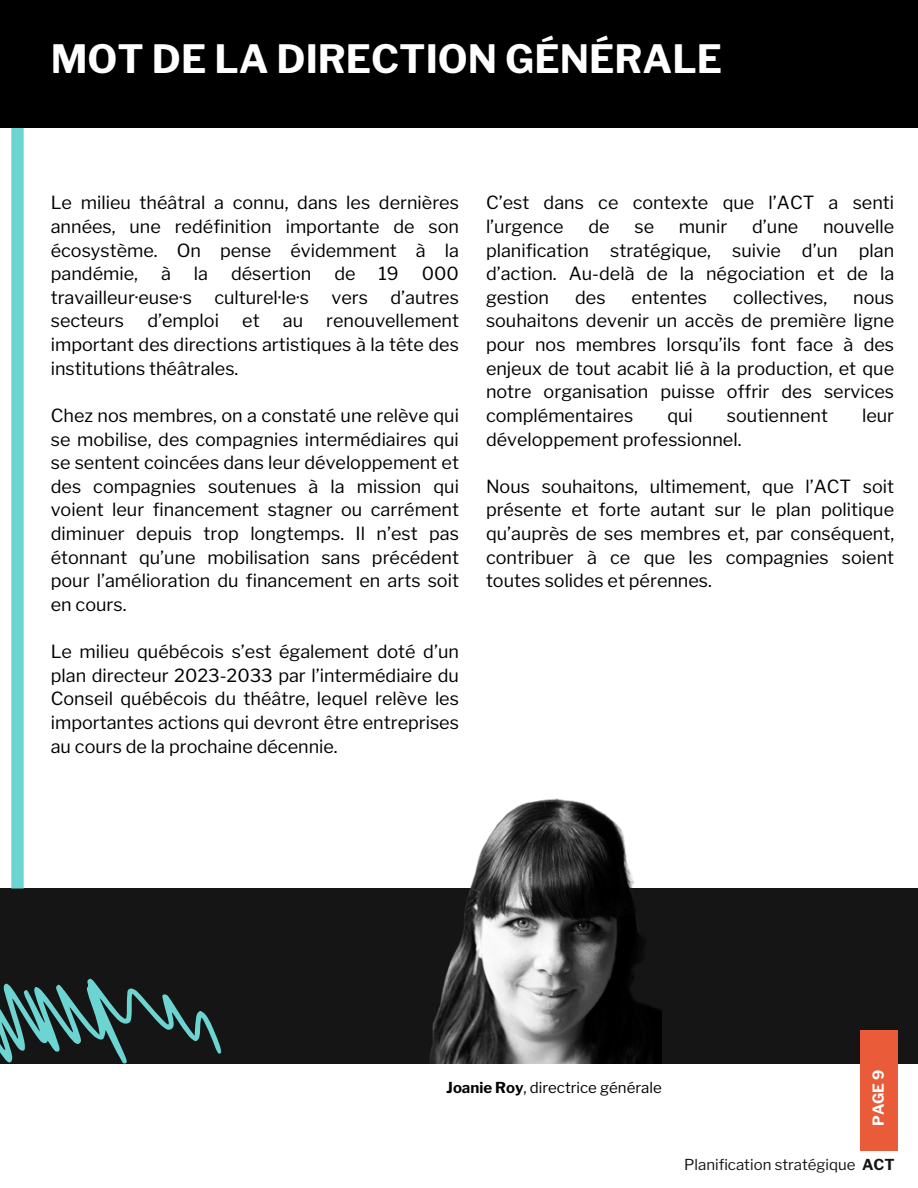
<style>
.page{position:relative;width:918px;height:1188px;background:#fff}
.page>*{position:absolute;margin:0;border:0;box-sizing:border-box;transform-origin:0 0}
.t1{font:700 38.7px "Libre Franklin";color:#fff}
.t2{font:18px/23.7px "Libre Franklin";color:#000;text-align:justify}
.t3{font:15px "Libre Franklin";color:#000}
.t4{font:15px "Libre Franklin";color:#151515}
.t5{font:700 15px "Libre Franklin";color:#fff}
.s1{font-weight:700}
</style>
<div class="page">
<div style="left:0;top:0;width:918px;height:128px;background:#000"></div>
<div style="left:0;top:889px;width:918px;height:175px;background:#151515"></div>
<div style="left:11px;top:128px;width:13px;height:761px;background:#6cd4d1"></div>
<img style="left:426px;top:798px;width:235px;height:266px">
<div style="left:860px;top:1030px;width:38px;height:121px;background:#ea5b3a"></div>
<svg style="left:0;top:979px;width:221px;height:85px"></svg>
<h2 class="t1" style="left:51px;top:36px;width:673px">MOT DE LA DIRECTION GÉNÉRALE</h2>
<h2 class="t2" style="left:51px;top:191px;width:410px">Le milieu théâtral a connu, dans les dernières années, une redéfinition importante de son écosystème. On pense évidemment à la pandémie,</h2>
<h2 class="t2" style="left:161px;top:262px;width:11px">à</h2>
<h2 class="t2" style="left:194px;top:262px;width:16px">la</h2>
<h2 class="t2" style="left:231px;top:262px;width:82px">désertion</h2>
<h2 class="t2" style="left:334px;top:262px;width:23px">de</h2>
<h2 class="t2" style="left:379px;top:262px;width:22px">19</h2>
<h2 class="t2" style="left:51px;top:262px;width:410px;text-indent:371px">000 travailleur·euse·s culturel·le·s vers d’autres secteurs</h2>
<h2 class="t2" style="left:51px;top:309px;width:410px;text-indent:276px">renouvellement important des directions artistiques à la tête des institutions théâtrales.</h2>
<h2 class="t2" style="left:51px;top:404px;width:410px">Chez nos membres, on a constaté une relève qui se mobilise, des compagnies intermédiaires qui se sentent coincées dans leur développement et des compagnies soutenues à la mission qui voient leur financement stagner ou carrément diminuer depuis trop longtemps. Il n’est pas étonnant qu’une mobilisation sans précédent pour l’amélioration du financement en arts soit en cours.</h2>
<h2 class="t2" style="left:51px;top:640px;width:410px">Le milieu québécois s’est également doté d’un plan directeur 2023-2033 par l’intermédiaire du Conseil québécois du théâtre, lequel relève les importantes actions qui devront être entreprises au cours de la prochaine décennie.</h2>
<h2 class="t2" style="left:147px;top:309px;width:73px">d’emploi</h2>
<h2 class="t2" style="left:242px;top:309px;width:19px">et</h2>
<h2 class="t2" style="left:283px;top:309px;width:22px">au</h2>
<p class="t2" style="left:486px;top:191px;width:410px">C’est dans ce contexte que l’ACT a senti l’urgence</p>
<p class="t2" style="left:486px;top:215px;width:410px;text-indent:337px">nouvelle planification stratégique, suivie d’un plan d’action. Au-delà de la négociation et de la gestion</p>
<p class="t2" style="left:588px;top:215px;width:23px">de</p>
<p class="t2" style="left:634px;top:215px;width:21px">se</p>
<p class="t2" style="left:679px;top:215px;width:50px">munir</p>
<p class="t2" style="left:752px;top:215px;width:48px">d’une</p>
<p class="t2" style="left:575px;top:285px;width:32px">des</p>
<p class="t2" style="left:632px;top:285px;width:77px">ententes</p>
<p class="t2" style="left:733px;top:285px;width:95px">collectives,</p>
<p class="t2" style="left:486px;top:285px;width:410px;text-indent:367px">nous souhaitons devenir un accès de première ligne pour nos membres lorsqu’ils font face à des enjeux de tout acabit lié à la production, et que notre organisation puisse offrir des services complémentaires</p>
<p class="t2" style="left:667px;top:404px;width:27px">qui</p>
<p class="t2" style="left:727px;top:404px;width:103px">soutiennent</p>
<p class="t2" style="left:862px;top:404px;width:34px">leur</p>
<p class="t2" style="left:486px;top:427px;width:257px">développement professionnel.</p>
<p class="t2" style="left:486px;top:474px;width:410px">Nous souhaitons, ultimement, que l’ACT soit présente et forte autant sur le plan politique qu’auprès de ses membres et, par conséquent, contribuer à ce que les compagnies soient toutes solides et pérennes.</p>
<h3 class="t3" style="left:446px;top:1078px;width:217px"><span class="s1">Joanie Roy</span>, directrice générale</h3>
<h4 class="t5" style="left:869px;top:1126px;width:58px;rotate:-90deg">PAGE 9</h4>
<p class="t4" style="left:684px;top:1156px;width:212px">Planification stratégique <span class="s1">ACT</span></p>
</div>
